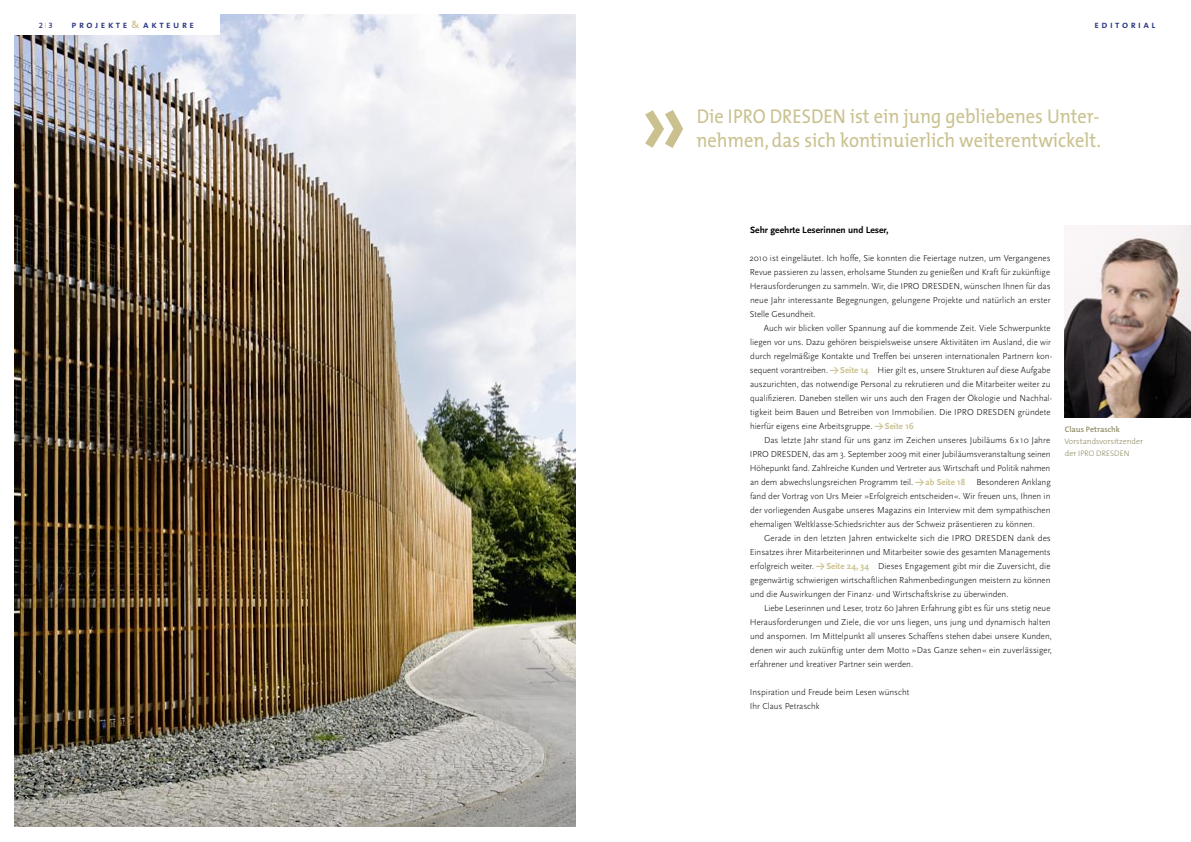
<style>
.page{position:relative;width:1191px;height:842px;background:#fff}
.page>*{position:absolute;margin:0;border:0;box-sizing:border-box;transform-origin:0 0}
.t1{font:20px/24px "The Mix";color:#cac18f;scale:.92 1}
.t2{font:600 10px "The Sans OT6";letter-spacing:.25em;color:#27317f}
.t3{font:700 9.5px "Scala Sans";color:#000}
.t4{font:300 9px/14px "Scala Sans";color:#000;text-align:justify}
.t5{font:300 8px/12px "The Mix";color:#928d67}
.t6{font:600 8px "The Mix";color:#928d67}
.t7{font:600 7.8px "The Sans OT6";color:#27317f}
.s1{font-family:"The Sans OT4";font-weight:300;color:#cac18f}
.s2{color:#cac18f}
.s3{font-family:"The Sans OT7";font-weight:700;color:#cac18f}
.s4{font-weight:700;color:#cac18f}
</style>
<div class="page">
<img style="left:1064px;top:226px;width:127px;height:191px">
<img style="left:14px;top:14px;width:561px;height:812px">
<div style="left:12px;top:0;width:208px;height:35px;background:#fff"></div>
<svg style="left:645px;top:110px;width:38px;height:38px"></svg>
<p class="t7" style="left:39px;top:20px;width:15px">2 <span class="s1">i</span>3</p>
<p class="t2" style="left:72px;top:18px;width:124px">projekte <span class="s2">&amp;</span> akteure</p>
<p class="t2" style="left:1094px;top:18px;width:62px">eDitorial</p>
<h1 class="t1" style="left:696px;top:103px;width:441px">Die IPRO DRESDEN ist ein jung gebliebenes Unter&shy;nehmen, das sich kontinuierlich weiterentwickelt.</h1>
<p class="t3" style="left:750px;top:225px;width:140px">Sehr geehrte Leserinnen und Leser,</p>
<p class="t4" style="left:749px;top:252px;width:303px">2010 ist eingeläutet. Ich hoffe, Sie konnten die Feiertage nutzen, um Vergangenes Revue passieren zu lassen, erholsame Stunden zu genießen und Kraft für zukünftige Herausforderungen zu sammeln. Wir, die IPRO DRESDEN, wünschen Ihnen für das neue Jahr interessante Begegnungen, gelungene Projekte und natürlich an erster Stelle Gesundheit.</p>
<p class="t4" style="left:750px;top:322px;width:304px;text-align:left;text-indent:14px">Auch wir blicken voller Spannung auf die kommende Zeit. Viele Schwerpunkte liegen vor uns. Dazu gehören beispielsweise unsere Aktivitäten im Ausland, die wir durch regelmäßige Kontakte und Treffen bei unseren internationalen Partnern kon&shy;sequent vorantreiben. <span class="s3">→</span><span class="s4">Seite 14</span> Hier gilt es, unsere Strukturen auf diese Aufgabe auszurichten, das notwendige Personal zu rekrutieren und die Mitarbeiter weiter zu qualifizieren. Daneben stellen wir uns auch den Fragen der Ökologie und Nachhal&shy;tigkeit beim Bauen und Betreiben von Immobilien. Die IPRO DRESDEN gründete hierfür eigens eine Arbeitsgruppe. <span class="s3">→</span><span class="s4">Seite 16</span></p>
<p class="t4" style="left:750px;top:434px;width:302px;text-indent:14px">Das letzte Jahr stand für uns ganz im Zeichen unseres Jubiläums 6 x 10 Jahre IPRO DRESDEN, das am 3. September 2009 mit einer Jubiläumsveranstaltung seinen Höhepunkt fand. Zahlreiche Kunden und Vertreter aus Wirtschaft und Politik nahmen an dem abwechslungsreichen Programm teil. <span class="s3">→</span><span class="s4">ab Seite 18</span> Besonderen Anklang fand der Vortrag von Urs Meier »Erfolgreich entscheiden«. Wir freuen uns, Ihnen in der vorliegenden Ausgabe unseres Magazins ein Interview mit dem sympathischen ehemaligen Weltklasse-Schiedsrichter aus der Schweiz präsentieren zu können.</p>
<p class="t4" style="left:750px;top:532px;width:302px;text-indent:14px">Gerade in den letzten Jahren entwickelte sich die IPRO DRESDEN dank des Einsatzes ihrer Mitarbeiterinnen und Mitarbeiter sowie des gesamten Managements erfolgreich weiter. <span class="s3">→</span><span class="s4">Seite 24, 34</span> Dieses Engagement gibt mir die Zuversicht, die gegenwärtig schwierigen wirtschaftlichen Rahmenbedingungen meistern zu können und die Auswirkungen der Finanz- und Wirtschaftskrise zu überwinden.</p>
<p class="t4" style="left:750px;top:602px;width:304px;text-align:left;text-indent:14px">Liebe Leserinnen und Leser, trotz 60 Jahren Erfahrung gibt es für uns stetig neue Herausforderungen und Ziele, die vor uns liegen, uns jung und dynamisch halten und anspornen. Im Mittelpunkt all unseres Schaffens stehen dabei unsere Kunden, denen wir auch zukünftig unter dem Motto »Das Ganze sehen« ein zuverlässiger, erfahrener und kreativer Partner sein werden.</p>
<p class="t4" style="left:750px;top:686px;width:161px">Inspiration und Freude beim Lesen wünscht<br>Ihr Claus Petraschk</p>
<p class="t6" style="left:1064px;top:422px;width:57px">Claus Petraschk</p>
<p class="t5" style="left:1064px;top:435px;width:80px">Vorstandsvorsitzender der IPRO DRESDEN</p>
</div>
